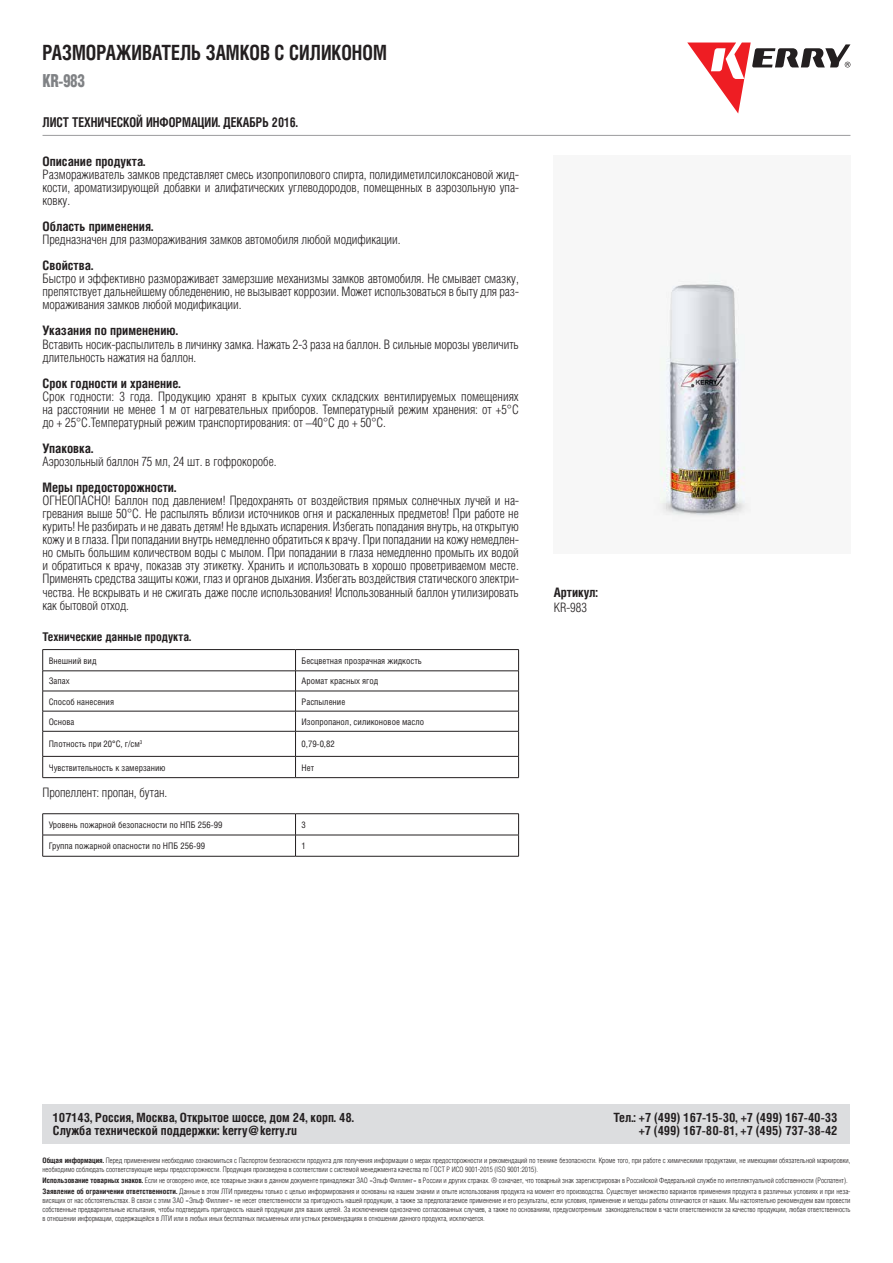
<style>
.page{position:relative;width:893px;height:1263px;background:#fff}
.page>*{position:absolute;margin:0;border:0;box-sizing:border-box;transform-origin:0 0}
.t1{font:700 21px "Helios Cond C";color:#231f20;scale:.9 1}
.t2{font:18px "Helios Cond Black C";color:#808285;scale:.85 1}
.t3{font:700 13.5px "Helios Cond C";color:#231f20;scale:.9 1}
.t4{font:13.05px/13px "Helios Cond Light C";letter-spacing:-.005em;color:#231f20;text-align:justify}
.t5{font:700 13.05px "Helios Cond C";color:#231f20}
.t6{font:700 12.75px/13.5px "Helios Cond C";color:#231f20}
.t7{font:700 12px "Helios Cond C";color:#231f20}
.t8{font:9px "Helios Cond C";color:#231f20}
.t9{font:7.5px/9px "Helios Cond Light C";color:#231f20}
.s1{font-family:"Helios Cond C";font-weight:700}
</style>
<div class="page">
<hr style="left:43px;top:135px;width:807px;height:1px;background:#57585a">
<hr style="left:43px;top:649px;width:253px;height:1px;background:#231f20">
<hr style="left:296px;top:649px;width:223px;height:1px;background:#231f20">
<hr style="left:43px;top:670px;width:253px;height:1px;background:#231f20">
<hr style="left:296px;top:670px;width:223px;height:1px;background:#231f20">
<hr style="left:43px;top:691px;width:253px;height:1px;background:#231f20">
<hr style="left:296px;top:691px;width:223px;height:1px;background:#231f20">
<hr style="left:43px;top:711px;width:253px;height:1px;background:#231f20">
<hr style="left:296px;top:711px;width:223px;height:1px;background:#231f20">
<hr style="left:43px;top:731px;width:253px;height:1px;background:#231f20">
<hr style="left:296px;top:731px;width:223px;height:1px;background:#231f20">
<hr style="left:43px;top:756px;width:253px;height:1px;background:#231f20">
<svg style="left:42px;top:650px;width:1px;height:127px"></svg>
<hr style="left:296px;top:756px;width:223px;height:1px;background:#231f20">
<svg style="left:295px;top:650px;width:1px;height:127px"></svg>
<svg style="left:518px;top:650px;width:1px;height:127px"></svg>
<hr style="left:43px;top:777px;width:253px;height:1px;background:#231f20">
<hr style="left:296px;top:777px;width:223px;height:1px;background:#231f20">
<img style="left:657px;top:274px;width:94px;height:244px">
<svg style="left:687px;top:43px;width:163px;height:70px"></svg>
<div style="left:43px;top:1105px;width:807px;height:39px;background:#dcdddf"></div>
<hr style="left:43px;top:813px;width:253px;height:1px;background:#231f20">
<hr style="left:296px;top:813px;width:223px;height:1px;background:#231f20">
<hr style="left:43px;top:835px;width:253px;height:1px;background:#231f20">
<svg style="left:42px;top:814px;width:1px;height:42px"></svg>
<hr style="left:296px;top:835px;width:223px;height:1px;background:#231f20">
<svg style="left:295px;top:814px;width:1px;height:42px"></svg>
<svg style="left:518px;top:814px;width:1px;height:42px"></svg>
<hr style="left:43px;top:856px;width:253px;height:1px;background:#231f20">
<hr style="left:296px;top:856px;width:223px;height:1px;background:#231f20">
<h1 class="t1" style="left:43px;top:39px;width:384px">РАЗМОРАЖИВАТЕЛЬ ЗАМКОВ С СИЛИКОНОМ</h1>
<h2 class="t2" style="left:43px;top:70px;width:52px">KR-983</h2>
<p class="t3" style="left:43px;top:114px;width:285px">ЛИСТ ТЕХНИЧЕСКОЙ ИНФОРМАЦИИ. ДЕКАБРЬ 2016.</p>
<p class="t5" style="left:43px;top:153px;width:104px">Описание продукта.</p>
<p class="t4" style="left:43px;top:168px;width:478px">Размораживатель замков представляет смесь изопропилового спирта, полидиметилсилоксановой жид&shy;кости, ароматизирующей добавки и алифатических углеводородов, помещенных в аэрозольную упа&shy;ковку.</p>
<p class="t5" style="left:43px;top:219px;width:112px">Область применения.</p>
<p class="t4" style="left:43px;top:233px;width:360px">Предназначен для размораживания замков автомобиля любой модификации.</p>
<p class="t5" style="left:43px;top:258px;width:52px">Свойства.</p>
<p class="t4" style="left:43px;top:272px;width:478px">Быстро и эффективно размораживает замерзшие механизмы замков автомобиля. Не смывает смазку, препятствует дальнейшему обледенению, не вызывает коррозии. Может использоваться в быту для раз&shy;мораживания замков любой модификации.</p>
<p class="t5" style="left:43px;top:323px;width:137px">Указания по применению.</p>
<p class="t4" style="left:43px;top:337px;width:478px">Вставить носик-распылитель в личинку замка. Нажать 2-3 раза на баллон. В сильные морозы увеличить длительность нажатия на баллон.</p>
<p class="t5" style="left:43px;top:375px;width:140px">Срок годности и хранение.</p>
<p class="t4" style="left:43px;top:389px;width:478px">Срок годности: 3 года. Продукцию хранят в крытых сухих складских вентилируемых помещениях на расстоянии не менее 1 м от нагревательных приборов. Температурный режим хранения: от +5°С до + 25°С.Температурный режим транспортирования: от –40°С до + 50°С.</p>
<p class="t5" style="left:43px;top:440px;width:52px">Упаковка.</p>
<p class="t4" style="left:43px;top:455px;width:236px">Аэрозольный баллон 75 мл, 24 шт. в гофрокоробе.</p>
<p class="t5" style="left:43px;top:480px;width:135px">Меры предосторожности.</p>
<p class="t4" style="left:43px;top:494px;width:478px">ОГНЕОПАСНО! Баллон под давлением! Предохранять от воздействия прямых солнечных лучей и на&shy;гревания выше 50°С. Не распылять вблизи источников огня и раскаленных предметов! При работе не курить! Не разбирать и не давать детям! Не вдыхать испарения. Избегать попадания внутрь, на открытую кожу и в глаза. При попадании внутрь немедленно обратиться к врачу. При попадании на кожу немедлен&shy;но смыть большим количеством воды с мылом. При попадании в глаза немедленно промыть их водой и обратиться к врачу, показав эту этикетку. Хранить и использовать в хорошо проветриваемом месте.<br>Применять средства защиты кожи, глаз и органов дыхания. Избегать воздействия статического электри&shy;чества. Не вскрывать и не сжигать даже после использования! Использованный баллон утилизировать как бытовой отход.</p>
<p class="t7" style="left:43px;top:630px;width:150px">Технические данные продукта.</p>
<p class="t8" style="left:49px;top:655px;width:49px">Внешний вид</p>
<p class="t8" style="left:302px;top:655px;width:122px">Бесцветная прозрачная жидкость</p>
<p class="t8" style="left:49px;top:676px;width:22px">Запах</p>
<p class="t8" style="left:302px;top:676px;width:78px">Аромат красных ягод</p>
<p class="t8" style="left:49px;top:696px;width:67px">Способ нанесения</p>
<p class="t8" style="left:302px;top:696px;width:45px">Распыление</p>
<p class="t8" style="left:49px;top:716px;width:27px">Основа</p>
<p class="t8" style="left:302px;top:716px;width:124px">Изопропанол, силиконовое масло</p>
<p class="t8" style="left:49px;top:739px;width:95px">Плотность при 20°С, г/см<sup>3</sup></p>
<p class="t8" style="left:302px;top:739px;width:35px">0,79-0,82</p>
<p class="t8" style="left:49px;top:762px;width:118px">Чувствительность к замерзанию</p>
<p class="t8" style="left:302px;top:762px;width:14px">Нет</p>
<p class="t4" style="left:43px;top:786px;width:126px">Пропеллент: пропан, бутан.</p>
<p class="t8" style="left:49px;top:819px;width:175px">Уровень пожарной безопасности по НПБ 256-99</p>
<p class="t8" style="left:302px;top:819px;width:6px">3</p>
<p class="t8" style="left:49px;top:840px;width:158px">Группа пожарной опасности по НПБ 256-99</p>
<p class="t8" style="left:302px;top:840px;width:6px">1</p>
<p class="t5" style="left:554px;top:585px;width:46px">Артикул:</p>
<p class="t4" style="left:554px;top:600px;width:35px">KR-983</p>
<p class="t6" style="left:53px;top:1110px;width:303px">107143, Россия, Москва, Открытое шоссе, дом 24, корп. 48.<br>Служба технической поддержки: kerry@kerry.ru</p>
<p class="t6" style="left:613px;top:1110px;width:226px;text-align:right">Тел.: +7 (499) 167-15-30, +7 (499) 167-40-33 +7 (499) 167-80-81, +7 (495) 737-38-42</p>
<p class="t9" style="left:43px;top:1156px;width:809px"><span class="s1">Общая информация.</span> Перед применением необходимо ознакомиться с Паспортом безопасности продукта для получения информации о мерах предосторожности и рекомендаций по технике безопасности. Кроме того, при работе с химическими продуктами, не имеющими обязательной маркировки, необходимо соблюдать соответствующие меры предосторожности. Продукция произведена в соответствии с системой менеджмента качества по ГОСТ Р ИСО 9001-2015 (ISO 9001:2015).</p>
<p class="t9" style="left:43px;top:1175px;width:809px;line-height:11.1px"><span class="s1">Использование товарных знаков.</span> Если не оговорено иное, все товарные знаки в данном документе принадлежат ЗАО «Эльф Филлинг» в России и других странах. ® означает, что товарный знак зарегистрирован в Российской Федеральной службе по интеллектуальной собственности (Роспатент).<br><span class="s1">Заявление об ограничении ответственности.</span> Данные в этом ЛТИ приведены только с целью информирования и основаны на нашем знании и опыте использования продукта на момент его производства. Существует множество вариантов применения продукта в различных условиях и при неза-</p>
<p class="t9" style="left:43px;top:1196px;width:809px;text-align:justify">висящих от нас обстоятельствах. В связи с этим ЗАО «Эльф Филлинг» не несет ответственности за пригодность нашей продукции, а также за предполагаемое применение и его результаты, если условия, применение и методы работы отличаются от наших. Мы настоятельно рекомендуем вам провести собственные предварительные испытания, чтобы подтвердить пригодность нашей продукции для ваших целей. За исключением однозначно согласованных случаев, а также по основаниям, предусмотренным законодательством в части ответственности за качество продукции, любая ответственность в отношении информации, содержащейся в ЛТИ или в любых иных бесплатных письменных или устных рекомендациях в отношении данного продукта, исключается.</p>
</div>
